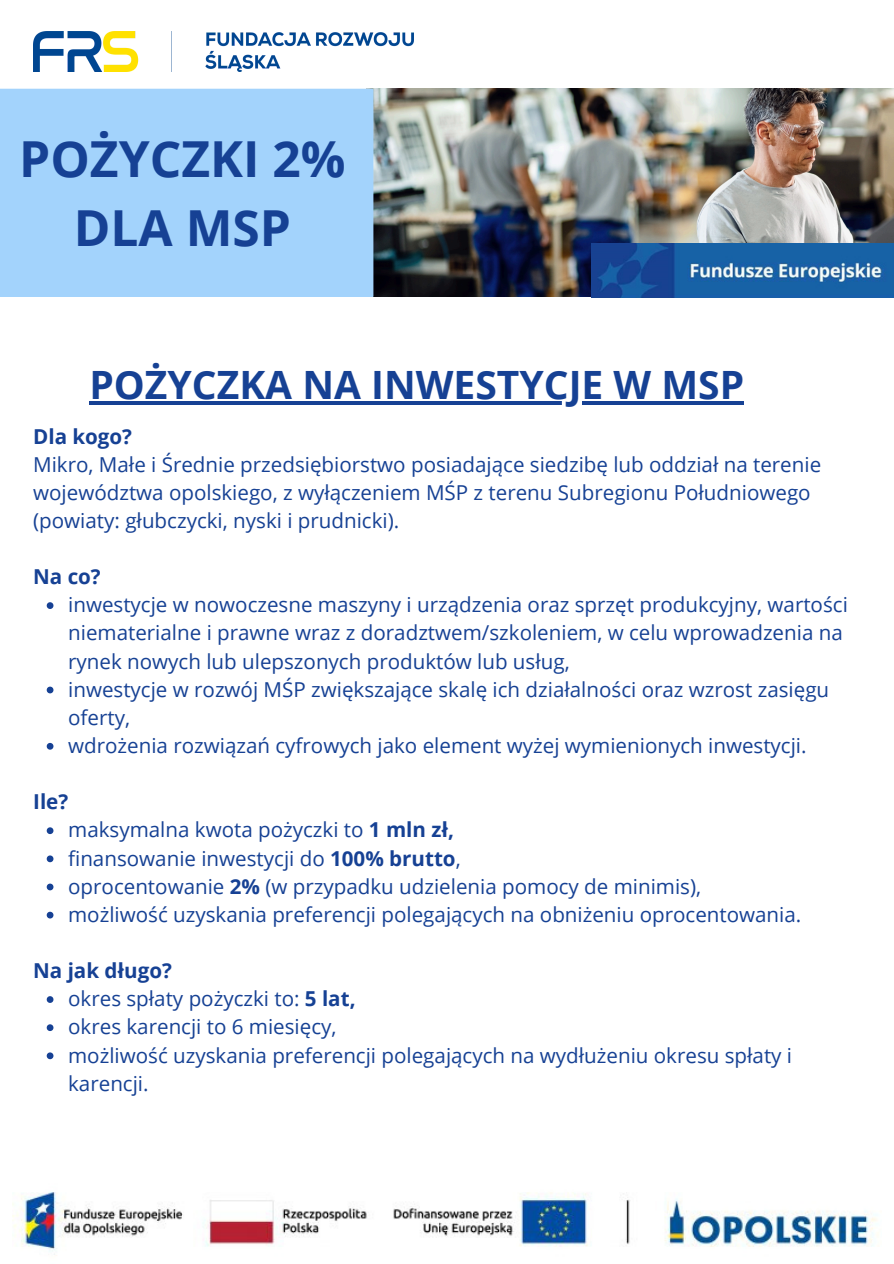
<style>
.page{position:relative;width:894px;height:1264px;background:#fff}
.page>*{position:absolute;margin:0;border:0;box-sizing:border-box;transform-origin:0 0}
.t1{font:700 49.65px/68.7px "Open Sans";color:#164194;text-align:center}
.t2{font:700 39px "Open Sans";color:#164194}
.t3{font:20.55px/28.2px "Open Sans";color:#164194}
.t4{font:700 20.55px "Open Sans";color:#164194}
.s1{font-weight:700}
</style>
<div class="page">
<img style="left:373px;top:89px;width:520px;height:208px">
<img style="left:33px;top:32px;width:380px;height:39px">
<img style="left:12px;top:1192px;width:866px;height:64px">
<img style="left:591px;top:243px;width:302px;height:54px">
<div style="left:0;top:89px;width:373px;height:208px;background:#a3d3fc"></div>
<svg style="left:47px;top:602px;width:6px;height:7px"></svg>
<svg style="left:47px;top:686px;width:6px;height:7px"></svg>
<svg style="left:47px;top:743px;width:6px;height:6px"></svg>
<svg style="left:47px;top:827px;width:6px;height:7px"></svg>
<svg style="left:47px;top:855px;width:6px;height:7px"></svg>
<svg style="left:47px;top:883px;width:6px;height:7px"></svg>
<svg style="left:47px;top:911px;width:6px;height:7px"></svg>
<svg style="left:47px;top:996px;width:6px;height:6px"></svg>
<svg style="left:47px;top:1024px;width:6px;height:7px"></svg>
<svg style="left:47px;top:1052px;width:6px;height:7px"></svg>
<hr style="left:89px;top:401px;width:655px;height:3px;background:#164194">
<p class="t1" style="left:19px;top:124px;width:327px">POŻYCZKI 2%<br>DLA MSP</p>
<p class="t2" style="left:89px;top:357px;width:656px">POŻYCZKA NA INWESTYCJE W MSP</p>
<h1 class="t4" style="left:33px;top:421px;width:100px">Dla kogo?</h1>
<h2 class="t3" style="left:33px;top:449px;width:789px">Mikro, Małe i Średnie przedsiębiorstwo posiadające siedzibę lub oddział na terenie województwa opolskiego, z wyłączeniem MŚP z terenu Subregionu Południowego (powiaty: głubczycki, nyski i prudnicki).</h2>
<p class="t4" style="left:33px;top:562px;width:69px">Na co?</p>
<p class="t3" style="left:68px;top:590px;width:781px">inwestycje w nowoczesne maszyny i urządzenia oraz sprzęt produkcyjny, wartości niematerialne i prawne wraz z doradztwem/szkoleniem, w celu wprowadzenia na rynek nowych lub ulepszonych produktów lub usług,</p>
<h3 class="t3" style="left:68px;top:674px;width:762px">inwestycje w rozwój MŚP zwiększające skalę ich działalności oraz wzrost zasięgu oferty,</h3>
<p class="t3" style="left:68px;top:731px;width:739px">wdrożenia rozwiązań cyfrowych jako element wyżej wymienionych inwestycji.</p>
<p class="t4" style="left:33px;top:787px;width:37px">Ile?</p>
<p class="t3" style="left:68px;top:815px;width:387px">maksymalna kwota pożyczki to <span class="s1">1 mln zł,</span></p>
<h3 class="t3" style="left:68px;top:843px;width:394px">finansowanie inwestycji do <span class="s1">100% brutto</span>,</h3>
<p class="t3" style="left:68px;top:871px;width:634px">oprocentowanie <span class="s1">2%</span> (w przypadku udzielenia pomocy de minimis),</p>
<p class="t3" style="left:68px;top:899px;width:734px">możliwość uzyskania preferencji polegających na obniżeniu oprocentowania.</p>
<p class="t4" style="left:33px;top:956px;width:140px">Na jak długo?</p>
<p class="t3" style="left:68px;top:984px;width:289px">okres spłaty pożyczki to: <span class="s1">5 lat,</span></p>
<h3 class="t3" style="left:68px;top:1012px;width:270px">okres karencji to 6 miesięcy,</h3>
<p class="t3" style="left:68px;top:1040px;width:725px">możliwość uzyskania preferencji polegających na wydłużeniu okresu spłaty i karencji.</p>
</div>
